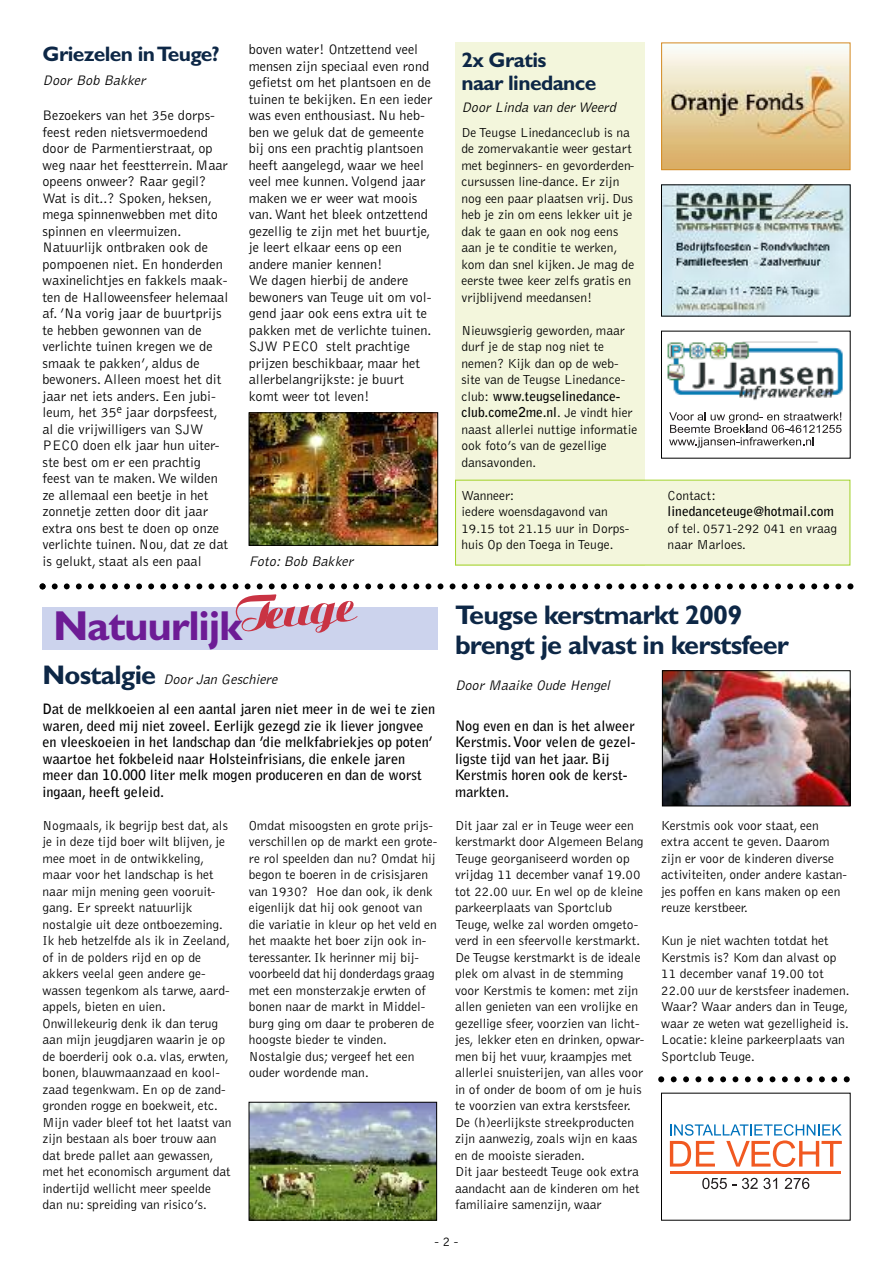
<style>
.page{position:relative;width:893px;height:1263px;background:#fff}
.page>*{position:absolute;margin:0;border:0;box-sizing:border-box;transform-origin:0 0}
.t1{font:51.15px "Fumarea";color:#c93343}
.t2{font:700 42px "Gill Sans";letter-spacing:-.03em;color:#6d1c95}
.t3{font:700 27px/30px "Gill Sans";letter-spacing:-.03em;color:#0d2746}
.t4{font:700 21px/22.5px "Gill Sans";letter-spacing:-.03em;color:#0d2746}
.t5{font:300 14.25px/16.5px "Bell Gothic";color:#000}
.t6{font:700 14.25px/16.5px "Bell Gothic";color:#000}
.t7{font:italic 300 14.25px "Bell Gothic";color:#000}
.t8{font:300 13.5px/16.5px "Bell Gothic";color:#000}
.t9{font:700 13.5px "Bell Gothic";color:#000}
.s1{font-family:"Gill Sans";font-weight:700;font-style:normal;font-size:27px;color:#0d2746}
.s2{font-weight:700}
</style>
<div class="page">
<div style="left:43px;top:607px;width:395px;height:43px;background:#ccd3ed"></div>
<svg style="left:40px;top:583px;width:813px;height:6px"></svg>
<img style="left:251px;top:1104px;width:184px;height:114px">
<div style="left:249px;top:1102px;width:188px;height:118px;border:1px solid #000"></div>
<img style="left:664px;top:672px;width:184px;height:132px">
<div style="left:662px;top:670px;width:188px;height:136px;border:1px solid #000"></div>
<img style="left:251px;top:414px;width:185px;height:130px">
<div style="left:249px;top:412px;width:189px;height:134px;border:1px solid #000"></div>
<svg style="left:702px;top:1178px;width:34px;height:11px"></svg>
<svg style="left:742px;top:1178px;width:35px;height:11px"></svg>
<svg style="left:785px;top:1178px;width:24px;height:11px"></svg>
<svg style="left:670px;top:1124px;width:172px;height:43px"></svg>
<hr style="left:670px;top:1171px;width:171px;height:3px;background:#f15921">
<svg style="left:658px;top:1076px;width:192px;height:6px"></svg>
<img style="left:663px;top:50px;width:185px;height:118px">
<div style="left:661px;top:43px;width:189px;height:127px;border:1px solid #d38920"></div>
<div style="left:455px;top:43px;width:189px;height:523px;background:#f3f6dc"></div>
<div style="left:456px;top:481px;width:393px;height:83px;background:#f3f6dc"></div>
<img style="left:667px;top:342px;width:176px;height:59px">
<svg style="left:669px;top:412px;width:172px;height:36px"></svg>
<img style="left:663px;top:187px;width:185px;height:127px">
<h3 class="t4" style="left:43px;top:44px;width:179px">Griezelen inTeuge?</h3>
<p class="t7" style="left:43px;top:75px;width:107px">Door Bob Bakker</p>
<p class="t5" style="left:43px;top:108px;width:187px">Bezoekers van het 35e dorps&shy;feest reden nietsvermoedend door de Parmentierstraat, op weg naar het feestterrein. Maar opeens onweer? Raar gegil?<br>Wat is dit..? Spoken, heksen, mega spinnenwebben met dito spinnen en vleermuizen.<br>Natuurlijk ontbraken ook de pompoenen niet. En honderden waxinelichtjes en fakkels maak&shy;ten de Halloweensfeer helemaal af. ’Na vorig jaar de buurtprijs te hebben gewonnen van de verlichte tuinen kregen we de smaak te pakken’, aldus de bewoners. Alleen moest het dit jaar net iets anders. Een jubi&shy;leum, het 35<sup>e</sup> jaar dorpsfeest, al die vrijwilligers van SJW<br>PECO doen elk jaar hun uiter&shy;ste best om er een prachtig feest van te maken.We wilden ze allemaal een beetje in het zonnetje zetten door dit jaar extra ons best te doen op onze verlichte tuinen. Nou, dat ze dat is gelukt, staat als een paal</p>
<p class="t5" style="left:249px;top:42px;width:185px">boven water! Ontzettend veel mensen zijn speciaal even rond gefietst om het plantsoen en de tuinen te bekijken. En een ieder was even enthousiast. Nu heb&shy;ben we geluk dat de gemeente bij ons een prachtig plantsoen heeft aangelegd, waar we heel veel mee kunnen.Volgend jaar maken we er weer wat moois van.Want het bleek ontzettend gezellig te zijn met het buurtje, je leert elkaar eens op een andere manier kennen!<br>We dagen hierbij de andere bewoners van Teuge uit om vol&shy;gend jaar ook eens extra uit te pakken met de verlichte tuinen.<br>SJW PECO stelt prachtige prijzen beschikbaar, maar het allerbelangrijkste: je buurt komt weer tot leven!</p>
<p class="t7" style="left:249px;top:556px;width:109px">Foto: Bob Bakker</p>
<h1 class="t1" style="left:231px;top:584px;width:123px;rotate:-5deg">Teuge</h1>
<h2 class="t2" style="left:53px;top:610px;width:191px">Natuurlijk</h2>
<p class="t7" style="left:43px;top:674px;width:239px"><span class="s1">Nostalgie</span> Door Jan Geschiere</p>
<p class="t6" style="left:43px;top:702px;width:394px">Dat de melkkoeien al een aantal jaren niet meer in de wei te zien waren, deed mij niet zoveel. Eerlijk gezegd zie ik liever jongvee en vleeskoeien in het landschap dan ’die melkfabriekjes op poten’ waartoe het fokbeleid naar Holsteinfrisians, die enkele jaren meer dan 10.000 liter melk mogen produceren en dan de worst ingaan, heeft geleid.</p>
<p class="t8" style="left:43px;top:818px;width:191px">Nogmaals, ik begrijp best dat, als je in deze tijd boer wilt blijven, je mee moet in de ontwikkeling, maar voor het landschap is het naar mijn mening geen vooruit&shy;gang. Er spreekt natuurlijk nostalgie uit deze ontboezeming.<br>Ik heb hetzelfde als ik in Zeeland, of in de polders rijd en op de akkers veelal geen andere ge&shy;wassen tegenkom als tarwe, aard&shy;appels, bieten en uien.<br>Onwillekeurig denk ik dan terug aan mijn jeugdjaren waarin je op de boerderij ook o.a. vlas, erwten, bonen, blauwmaanzaad en kool&shy;zaad tegenkwam. En op de zand&shy;gronden rogge en boekweit, etc.<br>Mijn vader bleef tot het laatst van zijn bestaan als boer trouw aan dat brede pallet aan gewassen, met het economisch argument dat indertijd wellicht meer speelde dan nu: spreiding van risico’s.</p>
<p class="t8" style="left:249px;top:818px;width:190px">Omdat misoogsten en grote prijs&shy;verschillen op de markt een grote&shy;re rol speelden dan nu? Omdat hij begon te boeren in de crisisjaren van 1930? Hoe dan ook, ik denk eigenlijk dat hij ook genoot van die variatie in kleur op het veld en het maakte het boer zijn ook in&shy;teressanter. Ik herinner mij bij&shy;voorbeeld dat hij donderdags graag met een monsterzakje erwten of bonen naar de markt in Middel&shy;burg ging om daar te proberen de hoogste bieder te vinden.<br>Nostalgie dus; vergeef het een ouder wordende man.</p>
<h3 class="t4" style="left:461px;top:51px;width:137px">2x Gratis<br>naar linedance</h3>
<p class="t7" style="left:461px;top:102px;width:159px">Door Linda van der Weerd</p>
<p class="t8" style="left:461px;top:125px;width:175px">De Teugse Linedanceclub is na de zomervakantie weer gestart met beginners- en gevorderden&shy;cursussen line-dance. Er zijn nog een paar plaatsen vrij. Dus heb je zin om eens lekker uit je dak te gaan en ook nog eens aan je te conditie te werken, kom dan snel kijken. Je mag de eerste twee keer zelfs gratis en vrijblijvend meedansen!</p>
<p class="t8" style="left:461px;top:323px;width:178px">Nieuwsgierig geworden, maar durf je de stap nog niet te nemen? Kijk dan op de web&shy;site van de Teugse Linedance&shy;club: <span class="s2">www.teugselinedance&shy;club.come2me.nl</span>. Je vindt hier naast allerlei nuttige informatie ook foto’s van de gezellige dansavonden.</p>
<p class="t8" style="left:461px;top:488px;width:169px">Wanneer:<br>iedere woensdagavond van<br>19.15 tot 21.15 uur in Dorps&shy;huis Op den Toega in Teuge.</p>
<p class="t8" style="left:668px;top:488px;width:50px">Contact:</p>
<p class="t9" style="left:668px;top:506px;width:168px">linedanceteuge@hotmail.com</p>
<p class="t8" style="left:668px;top:521px;width:171px">of tel. 0571-292 041 en vraag naar Marloes.</p>
<h3 class="t3" style="left:455px;top:603px;width:336px">Teugse kerstmarkt 2009 brengt je alvast in kerstsfeer</h3>
<p class="t7" style="left:455px;top:680px;width:159px">Door Maaike Oude Hengel</p>
<p class="t6" style="left:455px;top:718px;width:182px">Nog even en dan is het alweer<br>Kerstmis.Voor velen de gezel&shy;ligste tijd van het jaar. Bij<br>Kerstmis horen ook de kerst&shy;markten.</p>
<p class="t8" style="left:455px;top:818px;width:191px">Dit jaar zal er in Teuge weer een kerstmarkt door Algemeen Belang<br>Teuge georganiseerd worden op vrijdag 11 december vanaf 19.00 tot 22.00 uur. En wel op de kleine parkeerplaats van Sportclub<br>Teuge, welke zal worden omgeto&shy;verd in een sfeervolle kerstmarkt.<br>De Teugse kerstmarkt is de ideale plek om alvast in de stemming voor Kerstmis te komen: met zijn allen genieten van een vrolijke en gezellige sfeer, voorzien van licht&shy;jes, lekker eten en drinken, opwar&shy;men bij het vuur, kraampjes met allerlei snuisterijen, van alles voor in of onder de boom of om je huis te voorzien van extra kerstsfeer.<br>De (h)eerlijkste streekproducten zijn aanwezig, zoals wijn en kaas en de mooiste sieraden.<br>Dit jaar besteedt Teuge ook extra aandacht aan de kinderen om het familiaire samenzijn, waar</p>
<p class="t8" style="left:661px;top:818px;width:187px">Kerstmis ook voor staat, een extra accent te geven. Daarom zijn er voor de kinderen diverse activiteiten, onder andere kastan&shy;jes poffen en kans maken op een reuze kerstbeer.</p>
<p class="t8" style="left:661px;top:933px;width:190px">Kun je niet wachten totdat het<br>Kerstmis is? Kom dan alvast op<br>11 december vanaf 19.00 tot<br>22.00 uur de kerstsfeer inademen.<br>Waar? Waar anders dan in Teuge, waar ze weten wat gezelligheid is.<br>Locatie: kleine parkeerplaats van<br>Sportclub Teuge.</p>
<p class="t8" style="left:435px;top:1233px;width:25px">-2-</p>
</div>
